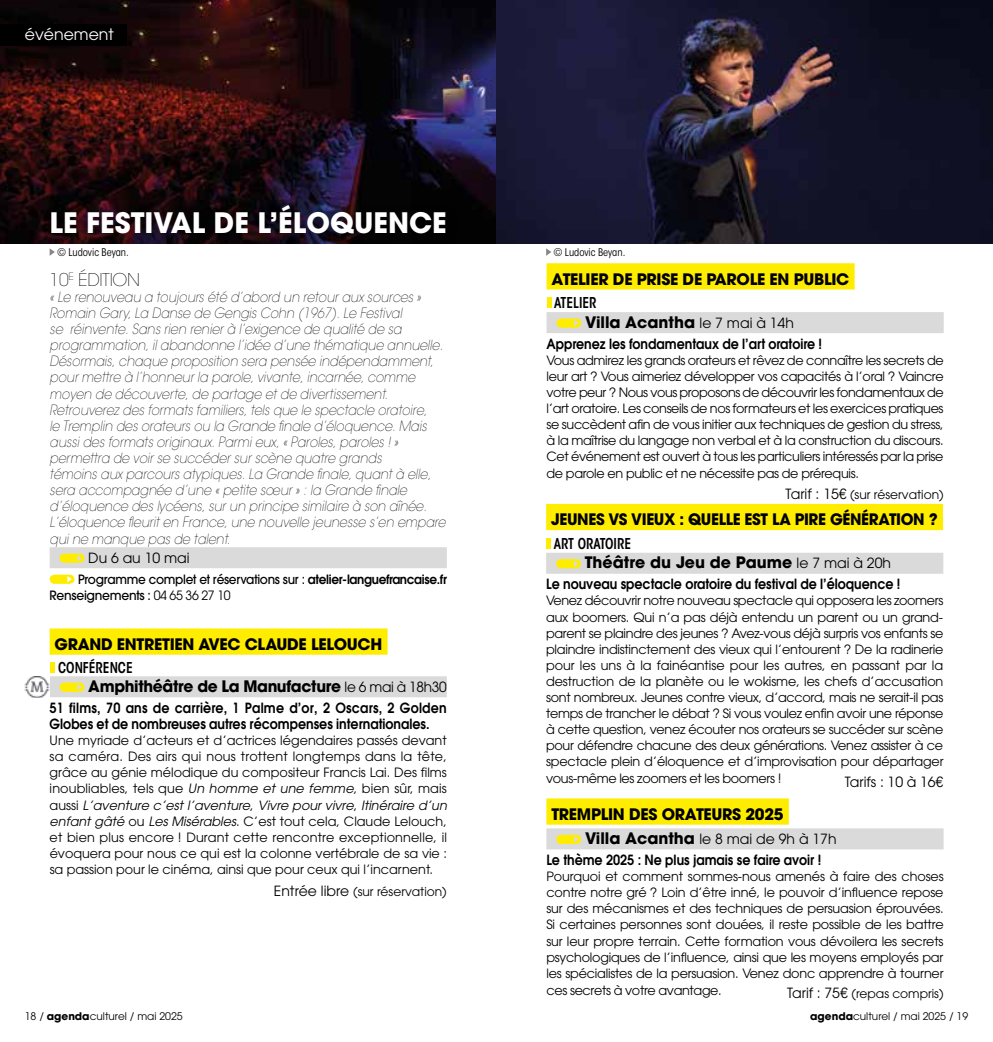
<style>
.page{position:relative;width:993px;height:1042px;background:#fff}
.page>*{position:absolute;margin:0;border:0;box-sizing:border-box;transform-origin:0 0}
.t1{font:700 28px "ITC Avant Garde Pro";color:#fff}
.t2{font:200 17.5px "ITC Avant Garde Pro";letter-spacing:-.02em;color:#000}
.t3{font:700 15.75px "ITC Avant Garde Pro";letter-spacing:-.02em;color:#000}
.t4{font:700 15.75px "ITC Avant Garde Pro";color:#000}
.t5{font:700 15.75px "ITC Avant Garde Pro";letter-spacing:-.02em;color:#000;scale:.96 1}
.t6{font:15.75px "ITC Avant Garde Pro";color:#fff}
.t7{font:600 condensed 14.88px "ITC Avant Garde Std";color:#000;scale:.92 1}
.t8{font:italic 200 14px/16.1px "ITC Avant Garde Pro";color:#000;scale:.9 1}
.t9{font:600 14px/16.1px "ITC Avant Garde Pro";color:#000;scale:.9 1}
.t10{font:14px "ITC Avant Garde Pro";color:#000}
.t11{font:12.78px/16.1px "ITC Avant Garde Pro";letter-spacing:-.025em;color:#000;text-align:justify}
.t12{font:500 12.78px/16.1px "ITC Avant Garde Pro";letter-spacing:-.025em;color:#000;scale:.94 1}
.t13{font:12.25px "ITC Avant Garde Pro";color:#000}
.t14{font:10.5px "ITC Avant Garde Pro";color:#000}
.t15{font:condensed 10.5px "ITC Avant Garde Std";color:#000}
.s1{font-weight:600}
.s2{font-weight:400}
.s3{font-weight:400;font-size:14px}
.s4{font-size:14px}
.s5{font-style:italic}
.s6{font-weight:700;font-size:15.75px}
.s7{font-weight:700}
</style>
<div class="page">
<img style="left:0;top:0;width:992px;height:243px">
<div style="left:0;top:25px;width:126px;height:21px;background:#000"></div>
<div style="left:43px;top:197px;width:415px;height:49px;background:#000;opacity:.5"></div>
<svg style="left:546px;top:248px;width:5px;height:8px"></svg>
<svg style="left:50px;top:248px;width:5px;height:8px"></svg>
<div style="left:50px;top:547px;width:396px;height:21px;background:#dadada"></div>
<svg style="left:60px;top:553px;width:24px;height:10px"></svg>
<svg style="left:50px;top:574px;width:24px;height:10px"></svg>
<div style="left:546px;top:263px;width:308px;height:26px;background:#ffed00"></div>
<div style="left:546px;top:312px;width:397px;height:21px;background:#dadada"></div>
<div style="left:546px;top:297px;width:5px;height:11px;background:#ffed00"></div>
<svg style="left:556px;top:318px;width:25px;height:10px"></svg>
<div style="left:50px;top:628px;width:337px;height:27px;background:#ffed00"></div>
<div style="left:50px;top:676px;width:396px;height:21px;background:#dadada"></div>
<div style="left:50px;top:661px;width:5px;height:11px;background:#ffed00"></div>
<svg style="left:60px;top:682px;width:24px;height:10px"></svg>
<div style="left:546px;top:504px;width:396px;height:26px;background:#ffed00"></div>
<div style="left:546px;top:553px;width:397px;height:21px;background:#dadada"></div>
<div style="left:546px;top:538px;width:5px;height:11px;background:#ffed00"></div>
<svg style="left:556px;top:559px;width:24px;height:9px"></svg>
<img style="left:25px;top:677px;width:25px;height:21px">
<div style="left:546px;top:798px;width:242px;height:26px;background:#ffed00"></div>
<div style="left:546px;top:828px;width:397px;height:21px;background:#dadada"></div>
<svg style="left:556px;top:835px;width:25px;height:9px"></svg>
<p class="t6" style="left:25px;top:25px;width:91px">événement</p>
<h1 class="t1" style="left:50px;top:204px;width:398px">LE FESTIVAL DE L’ÉLOQUENCE</h1>
<p class="t15" style="left:57px;top:246px;width:73px">© Ludovic Beyan.</p>
<p class="t15" style="left:553px;top:246px;width:73px">© Ludovic Beyan.</p>
<h2 class="t2" style="left:50px;top:268px;width:92px">10<sup>E</sup> ÉDITION</h2>
<p class="t8" style="left:50px;top:289px;width:441px">« Le renouveau a toujours été d’abord un retour aux sources » Romain Gary, La Danse de Gengis Cohn (1967). Le Festival<br>se réinvente. Sans rien renier à l’exigence de qualité de sa programmation, il abandonne l’idée d’une thématique annuelle.<br>Désormais, chaque proposition sera pensée indépendamment, pour mettre à l’honneur la parole, vivante, incarnée, comme moyen de découverte, de partage et de divertissement.<br>Retrouverez des formats familiers, tels que le spectacle oratoire,<br>le Tremplin des orateurs ou la Grande finale d’éloquence. Mais aussi des formats originaux. Parmi eux, « Paroles, paroles ! » permettra de voir se succéder sur scène quatre grands<br>témoins aux parcours atypiques. La Grande finale, quant à elle, sera accompagnée d’une « petite sœur » : la Grande finale d’éloquence des lycéens, sur un principe similaire à son aînée.<br>L’éloquence fleurit en France, une nouvelle jeunesse s’en empare qui ne manque pas de talent.</p>
<p class="t10" style="left:88px;top:549px;width:103px">Du 6 au 10 mai</p>
<p class="t12" style="left:50px;top:571px;width:424px;text-indent:28px">Programme complet et réservations sur : <span class="s1">atelier-languefrancaise.fr<br></span>Renseignements : <span class="s2">04 65 36 27 10</span></p>
<p class="t3" style="left:551px;top:268px;width:299px">ATELIER DE PRISE DE PAROLE EN PUBLIC</p>
<p class="t7" style="left:554px;top:294px;width:47px">ATELIER</p>
<p class="t4" style="left:585px;top:311px;width:210px">Villa Acantha <span class="s3">le 7 mai à 14h</span></p>
<p class="t9" style="left:546px;top:335px;width:307px">Apprenez les fondamentaux de l’art oratoire !</p>
<p class="t11" style="left:546px;top:352px;width:399px">Vous admirez les grands orateurs et rêvez de connaître les secrets de leur art ? Vous aimeriez développer vos capacités à l’oral ? Vaincre votre peur ? Nous vous proposons de découvrir les fondamentaux de l’art oratoire. Les conseils de nos formateurs et les exercices pratiques se succèdent afin de vous initier aux techniques de gestion du stress, à la maîtrise du langage non verbal et à la construction du discours.<br>Cet événement est ouvert à tous les particuliers intéressés par la prise de parole en public et ne nécessite pas de prérequis.</p>
<p class="t13" style="left:785px;top:487px;width:160px"><span class="s4">Tarif : 15€</span> (sur réservation)</p>
<p class="t5" style="left:551px;top:509px;width:404px">JEUNES VS VIEUX : QUELLE EST LA PIRE GÉNÉRATION ?</p>
<p class="t7" style="left:553px;top:534px;width:85px">ART ORATOIRE</p>
<p class="t4" style="left:584px;top:552px;width:307px">Théâtre du Jeu de Paume <span class="s3">le 7 mai à 20h</span></p>
<p class="t9" style="left:546px;top:576px;width:395px">Le nouveau spectacle oratoire du festival de l’éloquence !</p>
<p class="t11" style="left:546px;top:592px;width:399px">Venez découvrir notre nouveau spectacle qui opposera les zoomers aux boomers. Qui n’a pas déjà entendu un parent ou un grand&shy;parent se plaindre des jeunes ? Avez-vous déjà surpris vos enfants se plaindre indistinctement des vieux qui l’entourent ? De la radinerie pour les uns à la fainéantise pour les autres, en passant par la destruction de la planète ou le wokisme, les chefs d’accusation sont nombreux. Jeunes contre vieux, d’accord, mais ne serait-il pas temps de trancher le débat ? Si vous voulez enfin avoir une réponse à cette question, venez écouter nos orateurs se succéder sur scène pour défendre chacune des deux générations. Venez assister à ce spectacle plein d’éloquence et d’improvisation pour départager vous-même les zoomers et les boomers !</p>
<p class="t3" style="left:55px;top:633px;width:329px">GRAND ENTRETIEN AVEC CLAUDE LELOUCH</p>
<p class="t7" style="left:58px;top:658px;width:82px">CONFÉRENCE</p>
<p class="t3" style="left:88px;top:675px;width:360px">Amphithéâtre de La Manufacture <span class="s3">le 6 mai à 18h30</span></p>
<p class="t9" style="left:50px;top:699px;width:442px">51 films, 70 ans de carrière, 1 Palme d’or, 2 Oscars, 2 Golden<br>Globes et de nombreuses autres récompenses internationales.</p>
<p class="t11" style="left:50px;top:732px;width:399px">Une myriade d’acteurs et d’actrices légendaires passés devant sa caméra. Des airs qui nous trottent longtemps dans la tête, grâce au génie mélodique du compositeur Francis Lai. Des films inoubliables, tels que <span class="s5">Un homme et une femme</span>, bien sûr, mais aussi <span class="s5">L’aventure c’est l’aventure</span>, <span class="s5">Vivre pour vivre</span>, <span class="s5">Itinéraire d’un enfant gâté</span> ou <span class="s5">Les Misérables</span>. C’est tout cela, Claude Lelouch, et bien plus encore ! Durant cette rencontre exceptionnelle, il évoquera pour nous ce qui est la colonne vertébrale de sa vie : sa passion pour le cinéma, ainsi que pour ceux qui l’incarnent.</p>
<p class="t13" style="left:274px;top:883px;width:174px"><span class="s4">Entrée libre</span> (sur réservation)</p>
<p class="t10" style="left:844px;top:773px;width:100px">Tarifs : 10 à 16€</p>
<p class="t3" style="left:551px;top:803px;width:233px">TREMPLIN DES ORATEURS 2025</p>
<p class="t9" style="left:546px;top:828px;width:324px;line-height:21px;text-indent:39px"><span class="s6">Villa Acantha</span> <span class="s2">le 8 mai de 9h à 17h<br></span>Le thème 2025 : Ne plus jamais se faire avoir !</p>
<p class="t11" style="left:546px;top:868px;width:399px">Pourquoi et comment sommes-nous amenés à faire des choses contre notre gré ? Loin d’être inné, le pouvoir d’influence repose sur des mécanismes et des techniques de persuasion éprouvées.<br>Si certaines personnes sont douées, il reste possible de les battre sur leur propre terrain. Cette formation vous dévoilera les secrets psychologiques de l’influence, ainsi que les moyens employés par les spécialistes de la persuasion. Venez donc apprendre à tourner ces secrets à votre avantage.</p>
<p class="t13" style="left:786px;top:986px;width:158px"><span class="s4">Tarif : 75€</span> (repas compris)</p>
<p class="t14" style="left:25px;top:1009px;width:159px">18 / <span class="s7">agenda</span>culturel / mai 2025</p>
<p class="t14" style="left:810px;top:1009px;width:159px"><span class="s7">agenda</span>culturel / mai 2025 / 19</p>
</div>
